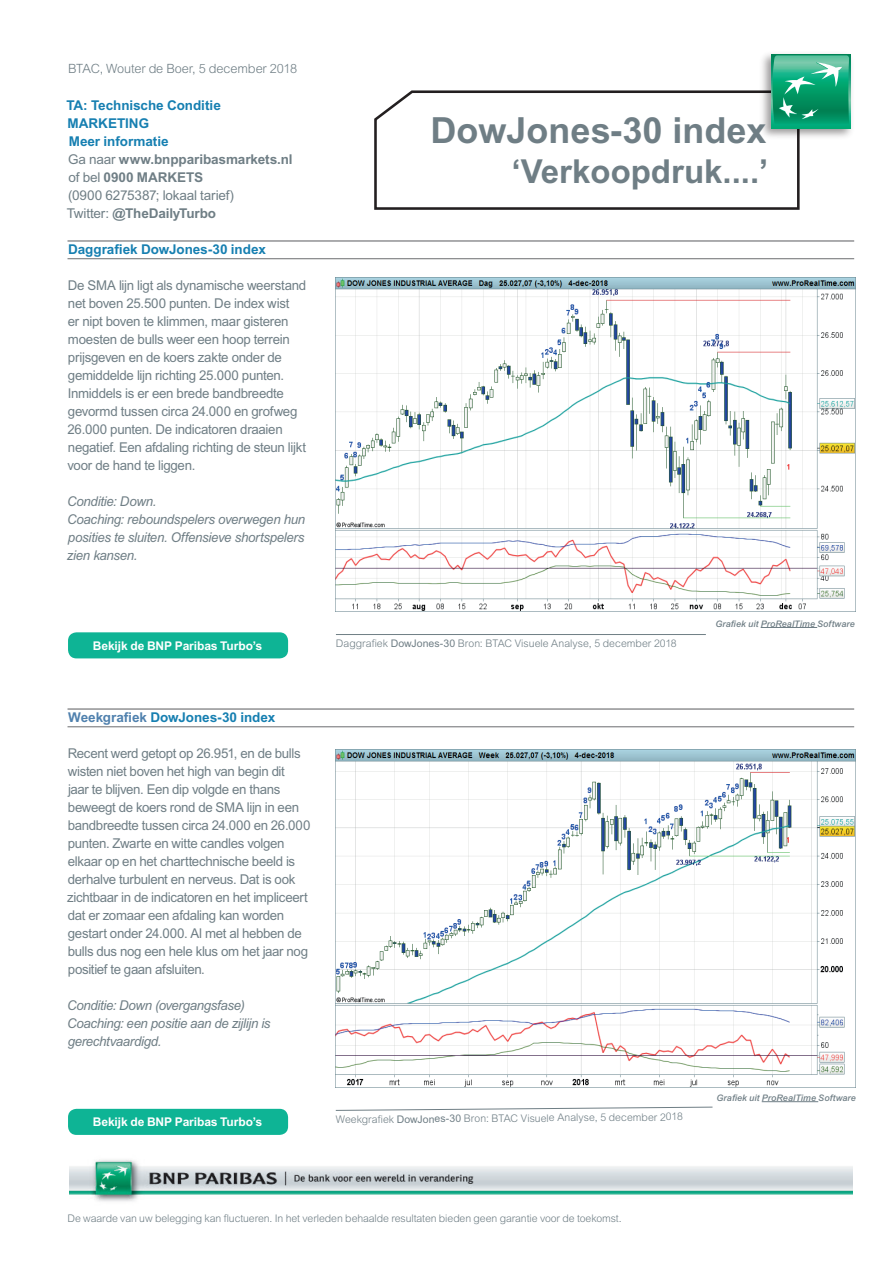
<style>
.page{position:relative;width:893px;height:1263px;background:#fff}
.page>*{position:absolute;margin:0;border:0;box-sizing:border-box;transform-origin:0 0}
.t1{font:700 36px "Arial MT Std";color:#6f7e85}
.t2{font:700 33px "Arial MT Std";color:#6f7e85}
.t3{font:13.5px/18px "Arial MT Std";letter-spacing:-.025em;color:#6f7e85}
.t4{font:italic 13.5px/18px "Arial MT Std";letter-spacing:-.02em;color:#6f7e85}
.t5{font:700 13.5px/18px "Arial MT Std";letter-spacing:-.005em;color:#6f7e85}
.t6{font:700 13.5px/18px "Arial MT Std";letter-spacing:-.005em;color:#167fb1}
.t7{font:300 12.75px "Arial MT Std";letter-spacing:-.01em;color:#6f7e85}
.t8{font:700 12px "Arial MT Std";letter-spacing:-.01em;color:#fff}
.t9{font:300 10.5px "Arial MT Std";letter-spacing:-.01em;color:#6f7e85}
.t10{font:italic 500 9px "Arial MT Std";letter-spacing:.01em;color:#6f7e85}
.s1{color:#167fb1}
.s2{font-weight:400}
.s3{color:#5081ae}
</style>
<div class="page">
<hr style="left:68px;top:240px;width:786px;height:2px;background:#6c6d70">
<hr style="left:68px;top:258px;width:786px;height:1px;background:#6c6d70">
<hr style="left:68px;top:708px;width:786px;height:2px;background:#6c6d70">
<hr style="left:68px;top:726px;width:786px;height:1px;background:#6c6d70">
<img style="left:336px;top:278px;width:519px;height:333px">
<img style="left:336px;top:749px;width:519px;height:338px">
<hr style="left:336px;top:634px;width:370px;height:1px;background:#6f7e85">
<svg style="left:335px;top:1107px;width:378px;height:4px"></svg>
<div style="left:68px;top:632px;width:220px;height:26px;background:#0eb495;border-radius:9px"></div>
<div style="left:68px;top:1109px;width:220px;height:26px;background:#0eb495;border-radius:9px"></div>
<img style="left:70px;top:1159px;width:783px;height:43px">
<svg style="left:374px;top:90px;width:426px;height:120px"></svg>
<img style="left:756px;top:54px;width:96px;height:88px">
<svg style="left:771px;top:54px;width:80px;height:74px"></svg>
<svg style="left:772px;top:55px;width:77px;height:71px;background:#2cab81"></svg>
<hr style="left:761px;top:627px;width:56px;height:1px;background:#6f7e85">
<hr style="left:762px;top:1101px;width:56px;height:1px;background:#6f7e85">
<p class="t7" style="left:68px;top:62px;width:231px">BTAC, Wouter de Boer, 5 december 2018</p>
<p class="t6" style="left:66px;top:96px;width:156px">TA: Technische Conditie<br>MARKETING</p>
<p class="t5" style="left:67px;top:132px;width:227px"><span class="s1">Meer informatie<br></span><span class="s2">Ga naar</span> www.bnpparibasmarkets.nl <span class="s2">of bel</span> 0900 MARKETS<br><span class="s2">(0900 6275387; lokaal tarief)<br>Twitter:</span> @TheDailyTurbo</p>
<p class="t6" style="left:68px;top:240px;width:199px">Daggrafiek DowJones-30 index</p>
<p class="t3" style="left:67px;top:276px;width:240px">De SMA lijn ligt als dynamische weerstand net boven 25.500 punten. De index wist<br>er nipt boven te klimmen, maar gisteren moesten de bulls weer een hoop terrein prijsgeven en de koers zakte onder de gemiddelde lijn richting 25.000 punten.<br>Inmiddels is er een brede bandbreedte gevormd tussen circa 24.000 en grofweg 26.000 punten. De indicatoren draaien negatief. Een afdaling richting de steun lijkt voor de hand te liggen.</p>
<p class="t4" style="left:67px;top:492px;width:240px">Conditie: Down.<br>Coaching: reboundspelers overwegen hun posities te sluiten. Offensieve shortspelers zien kansen.</p>
<p class="t8" style="left:93px;top:639px;width:171px">Bekijk de BNP Paribas Turbo’s</p>
<p class="t6" style="left:68px;top:708px;width:209px"><span class="s3">Weekgrafiek</span> DowJones-30 index</p>
<p class="t3" style="left:67px;top:744px;width:245px">Recent werd getopt op 26.951, en de bulls wisten niet boven het high van begin dit<br>jaar te blijven. Een dip volgde en thans beweegt de koers rond de SMA lijn in een bandbreedte tussen circa 24.000 en 26.000 punten. Zwarte en witte candles volgen elkaar op en het charttechnische beeld is derhalve turbulent en nerveus. Dat is ook zichtbaar in de indicatoren en het impliceert dat er zomaar een afdaling kan worden gestart onder 24.000. Al met al hebben de bulls dus nog een hele klus om het jaar nog positief te gaan afsluiten.</p>
<p class="t4" style="left:67px;top:996px;width:205px">Conditie: Down (overgangsfase)<br>Coaching: een positie aan de zijlijn is gerechtvaardigd.</p>
<p class="t8" style="left:93px;top:1115px;width:171px">Bekijk de BNP Paribas Turbo’s</p>
<h1 class="t1" style="left:430px;top:109px;width:338px">DowJones-30 index</h1>
<h2 class="t2" style="left:512px;top:152px;width:258px">‘Verkoopdruk....’</h2>
<p class="t9" style="left:336px;top:638px;width:342px">Daggrafiek <span class="s2">DowJones-30</span> Bron: BTAC Visuele Analyse, 5 december 2018</p>
<p class="t10" style="left:715px;top:618px;width:141px">Grafiek uit ProRealTime Software</p>
<p class="t9" style="left:336px;top:1115px;width:348px;rotate:-1deg">Weekgrafi ek <span class="s2">DowJones-30</span> Bron: BTAC Visuele Analyse, 5 december 2018</p>
<p class="t10" style="left:716px;top:1092px;width:141px">Grafiek uit ProRealTime Software</p>
<p class="t9" style="left:68px;top:1212px;width:556px">De waarde van uw belegging kan fluctueren. In het verleden behaalde resultaten bieden geen garantie voor de toekomst.</p>
</div>
